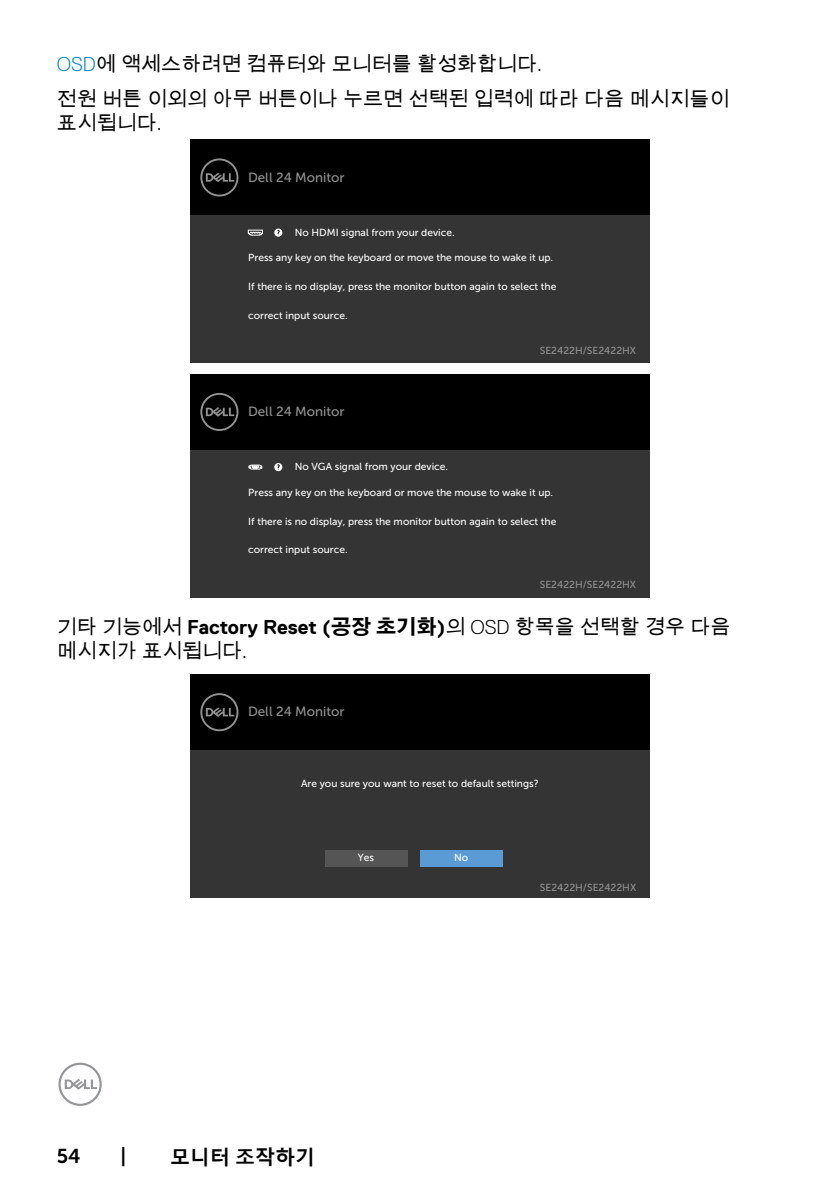
<style>
.page{position:relative;width:840px;height:1191px;background:#fff}
.page>*{position:absolute;margin:0;border:0;box-sizing:border-box;transform-origin:0 0}
.t1{font:20px/35.4px "Arial Unicode MS";color:#000}
.t2{font:700 20px "Malgun Gothic";color:#000}
.t3{font:20px "Museo Sans For Dell 700";color:#000}
.t4{font:13.4px "Museo Sans For Dell 500";color:#939393}
.t5{font:10.2px "Museo Sans For Dell 500";color:#fff}
.t6{font:10.2px "Museo Sans For Dell 500";color:#939393}
.s1{font-family:"Dell Replica";font-weight:300;color:#0087cb}
.s2{font-family:"Dell Replica";font-weight:300}
.s3{font-family:"Dell Replica";font-weight:700}
.s4{font-family:"Adobe Gothic Std";font-weight:700}
</style>
<div class="page">
<svg style="left:58px;top:1062px;width:44px;height:44px"></svg>
<div style="left:190px;top:215px;width:459px;height:148px;background:#343435"></div>
<div style="left:190px;top:140px;width:459px;height:75px;background:#000"></div>
<svg style="left:200px;top:158px;width:38px;height:38px"></svg>
<svg style="left:247px;top:229px;width:16px;height:7px"></svg>
<svg style="left:274px;top:228px;width:8px;height:9px"></svg>
<svg style="left:277px;top:230px;width:3px;height:5px"></svg>
<div style="left:190px;top:450px;width:459px;height:147px;background:#343435"></div>
<div style="left:190px;top:374px;width:459px;height:76px;background:#000"></div>
<svg style="left:200px;top:393px;width:38px;height:38px"></svg>
<svg style="left:274px;top:463px;width:8px;height:8px"></svg>
<svg style="left:277px;top:465px;width:3px;height:5px"></svg>
<svg style="left:248px;top:465px;width:14px;height:4px"></svg>
<div style="left:190px;top:674px;width:459px;height:76px;background:#000"></div>
<svg style="left:200px;top:693px;width:38px;height:38px"></svg>
<div style="left:190px;top:750px;width:459px;height:147px;background:#343435"></div>
<div style="left:420px;top:850px;width:82px;height:16px;background:#5b9bd5"></div>
<div style="left:325px;top:850px;width:82px;height:16px;background:#555"></div>
<h1 class="t1" style="left:57px;top:46px;width:674px"><span class="s1">OSD</span>에 액세스하려면 컴퓨터와 모니터를 활성화합니다<span class="s2">.<br></span>전원 버튼 이외의 아무 버튼이나 누르면 선택된 입력에 따라 다음 메시지들이</h1>
<h1 class="t1" style="left:57px;top:105px;width:106px">표시됩니다<span class="s2">.</span></h1>
<h2 class="t4" style="left:248px;top:170px;width:98px">Dell 24 Monitor</h2>
<p class="t5" style="left:294px;top:227px;width:161px">No HDMI signal from your device.</p>
<p class="t5" style="left:248px;top:252px;width:306px">Press any key on the keyboard or move the mouse to wake it up.</p>
<p class="t5" style="left:248px;top:281px;width:309px">If there is no display, press the monitor button again to select the</p>
<p class="t5" style="left:248px;top:310px;width:101px">correct input source.</p>
<h2 class="t4" style="left:248px;top:404px;width:98px">Dell 24 Monitor</h2>
<p class="t5" style="left:294px;top:461px;width:155px">No VGA signal from your device.</p>
<p class="t6" style="left:539px;top:344px;width:98px">SE2422H/SE2422HX</p>
<p class="t5" style="left:248px;top:487px;width:306px">Press any key on the keyboard or move the mouse to wake it up.</p>
<p class="t5" style="left:248px;top:515px;width:309px">If there is no display, press the monitor button again to select the</p>
<p class="t5" style="left:248px;top:544px;width:101px">correct input source.</p>
<p class="t6" style="left:539px;top:579px;width:98px">SE2422H/SE2422HX</p>
<h1 class="t1" style="left:57px;top:615px;width:674px;line-height:24px">기타 기능에서 <span class="s3">Factory Reset (</span><span class="s4">공장 초기화</span><span class="s3">)</span>의 <span class="s2">OSD</span> 항목을 선택할 경우 다음 메시지가 표시됩니다<span class="s2">.</span></h1>
<h2 class="t4" style="left:248px;top:704px;width:98px">Dell 24 Monitor</h2>
<p class="t5" style="left:301px;top:777px;width:239px">Are you sure you want to reset to default settings?</p>
<p class="t5" style="left:357px;top:852px;width:18px">Yes</p>
<p class="t5" style="left:454px;top:852px;width:16px">No</p>
<p class="t6" style="left:539px;top:882px;width:98px">SE2422H/SE2422HX</p>
<h1 class="t3" style="left:57px;top:1144px;width:25px">54</h1>
<h1 class="t3" style="left:120px;top:1144px;width:7px">|</h1>
<h1 class="t2" style="left:170px;top:1143px;width:146px">모니터 조작하기</h1>
</div>
